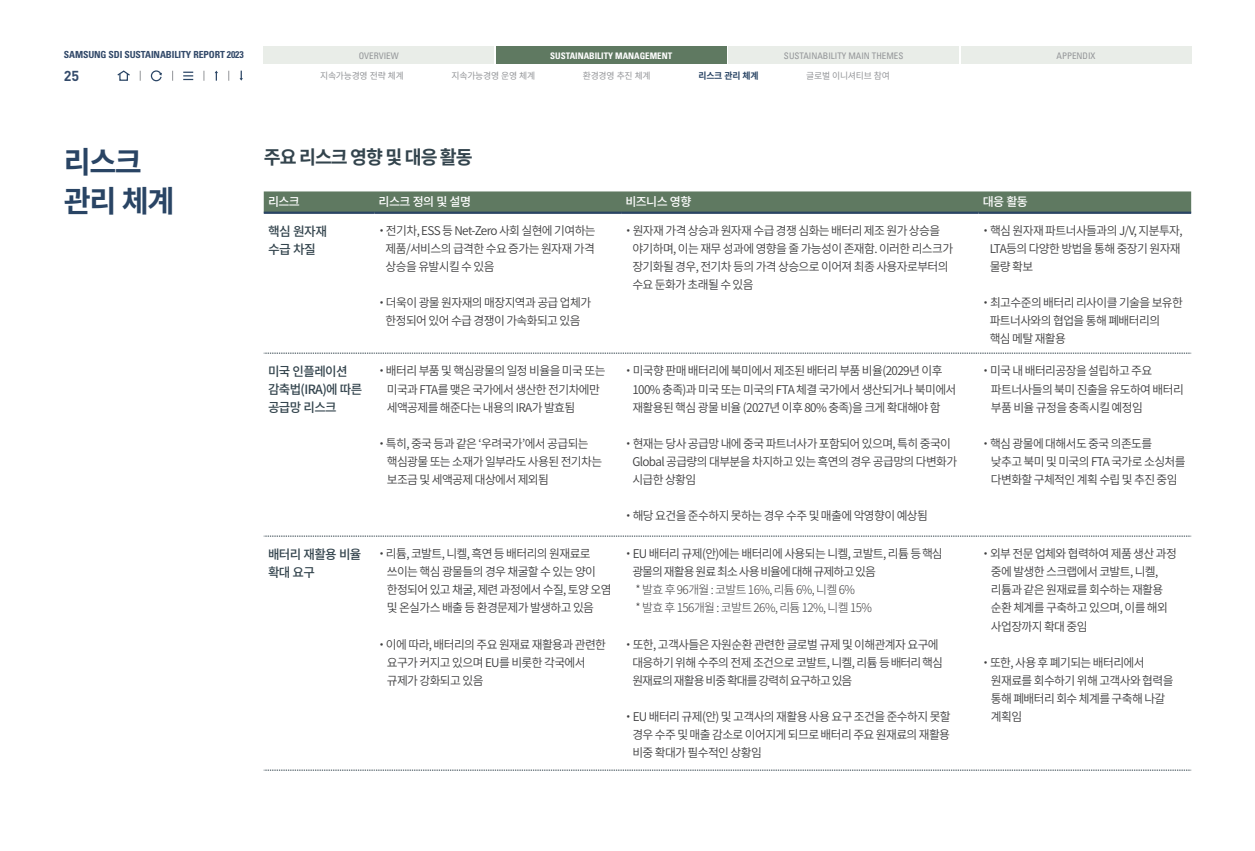
<style>
.page{position:relative;width:1255px;height:851px;background:#fff}
.page>*{position:absolute;margin:0;border:0;box-sizing:border-box;transform-origin:0 0}
.t1{font:700 30px "Noto Sans CJ Kkr";letter-spacing:-.05em;color:#294464}
.t2{font:700 18.75px "Noto Sans CJ Kkr";letter-spacing:-.05em;color:#33444d}
.t3{font:700 14.25px "DIN Pro";color:#334a6a}
.t4{font:500 12.75px/18px "Noto Sans CJ Kkr";letter-spacing:-.05em;color:#33444d}
.t5{font:600 12px "Noto Sans CJ Kkr";letter-spacing:-.05em;color:#3e3e3f}
.t6{font:300 12px "Noto Sans CJ Kkr";letter-spacing:-.05em;color:#3e3e3f}
.t7{font:600 12px "Noto Sans CJ Kkr";letter-spacing:-.075em;color:#3e3e3f}
.t8{font:500 12px "Noto Sans CJ Kkr";letter-spacing:-.05em;color:#fff}
.t9{font:700 condensed 9.75px "Univers LT Std";letter-spacing:-.01em;color:#334a6a}
.t10{font:condensed 9px "Univers LT Std";color:#939598}
.t11{font:9px "Noto Sans CJ Kkr";letter-spacing:-.025em;color:#939598}
.t12{font:700 condensed 9px "Univers LT Std";color:#fff}
.t13{font:700 9px "Noto Sans CJ Kkr";letter-spacing:-.025em;color:#294464}
</style>
<div class="page">
<div style="left:264px;top:47px;width:230px;height:17px;background:#e9ede8"></div>
<div style="left:961px;top:47px;width:230px;height:17px;background:#e9ede8"></div>
<div style="left:496px;top:47px;width:230px;height:17px;background:#5f7961"></div>
<div style="left:728px;top:47px;width:230px;height:17px;background:#e9ede8"></div>
<div style="left:119px;top:73px;width:9px;height:8px;border:1px solid #294464"></div>
<svg style="left:117px;top:70px;width:13px;height:7px"></svg>
<svg style="left:183px;top:72px;width:10px;height:8px"></svg>
<svg style="left:150px;top:70px;width:12px;height:12px"></svg>
<svg style="left:215px;top:71px;width:3px;height:10px"></svg>
<svg style="left:239px;top:71px;width:4px;height:10px"></svg>
<div style="left:264px;top:191px;width:927px;height:20px;background:#5f7961"></div>
<svg style="left:264px;top:353px;width:927px;height:1px"></svg>
<svg style="left:264px;top:535px;width:927px;height:1px"></svg>
<svg style="left:264px;top:769px;width:927px;height:1px"></svg>
<hr style="left:264px;top:211px;width:110px;height:3px;background:#294464">
<hr style="left:374px;top:211px;width:247px;height:3px;background:#294464">
<hr style="left:621px;top:211px;width:357px;height:3px;background:#294464">
<hr style="left:978px;top:211px;width:213px;height:3px;background:#294464">
<p class="t9" style="left:64px;top:49px;width:181px">SAMSUNG SDI SUSTAINABILITY REPORT 2023</p>
<p class="t3" style="left:64px;top:66px;width:17px">25</p>
<p class="t10" style="left:359px;top:50px;width:42px">OVERVIEW</p>
<p class="t12" style="left:550px;top:50px;width:123px">SUSTAINABILITY MANAGEMENT</p>
<p class="t10" style="left:784px;top:50px;width:121px">SUSTAINABILITY MAIN THEMES</p>
<p class="t10" style="left:1056px;top:50px;width:41px">APPENDIX</p>
<p class="t11" style="left:320px;top:70px;width:85px">지속가능경영 전략 체계</p>
<p class="t11" style="left:451px;top:70px;width:85px">지속가능경영 운영 체계</p>
<p class="t11" style="left:583px;top:70px;width:69px">환경경영 추진 체계</p>
<p class="t13" style="left:698px;top:70px;width:61px">리스크 관리 체계</p>
<p class="t11" style="left:806px;top:70px;width:85px">글로벌 이니셔티브 참여</p>
<p class="t1" style="left:64px;top:145px;width:80px">리스크</p>
<p class="t1" style="left:64px;top:184px;width:112px">관리 체계</p>
<p class="t2" style="left:264px;top:146px;width:211px">주요 리스크 영향 및 대응 활동</p>
<p class="t8" style="left:268px;top:195px;width:33px">리스크</p>
<p class="t8" style="left:378px;top:195px;width:94px">리스크 정의 및 설명</p>
<p class="t8" style="left:625px;top:195px;width:67px">비즈니스 영향</p>
<p class="t8" style="left:982px;top:195px;width:47px">대응 활동</p>
<p class="t4" style="left:268px;top:222px;width:61px">핵심 원자재</p>
<p class="t4" style="left:268px;top:240px;width:49px">수급 차질</p>
<p class="t5" style="left:622px;top:224px;width:319px">・ 원자재 가격 상승과 원자재 수급 경쟁 심화는 배터리 제조 원가 상승을</p>
<p class="t5" style="left:632px;top:242px;width:322px">야기하며, 이는 재무 성과에 영향을 줄 가능성이 존재함. 이러한 리스크가</p>
<p class="t5" style="left:632px;top:260px;width:318px">장기화될 경우, 전기차 등의 가격 상승으로 이어져 최종 사용자로부터의</p>
<p class="t5" style="left:632px;top:278px;width:123px">수요 둔화가 초래될 수 있음</p>
<p class="t5" style="left:375px;top:224px;width:221px">・ 전기차, ESS 등 Net-Zero 사회 실현에 기여하는</p>
<p class="t5" style="left:385px;top:242px;width:211px">제품/서비스의 급격한 수요 증가는 원자재 가격</p>
<p class="t5" style="left:385px;top:260px;width:111px">상승을 유발시킬 수 있음</p>
<p class="t5" style="left:375px;top:296px;width:217px">・ 더욱이 광물 원자재의 매장지역과 공급 업체가</p>
<p class="t5" style="left:385px;top:314px;width:196px">한정되어 있어 수급 경쟁이 가속화되고 있음</p>
<p class="t5" style="left:979px;top:224px;width:204px">・ 핵심 원자재 파트너사들과의 J/V, 지분투자,</p>
<p class="t5" style="left:989px;top:242px;width:192px">LTA등의 다양한 방법을 통해 중장기 원자재</p>
<p class="t5" style="left:989px;top:260px;width:45px">물량 확보</p>
<p class="t5" style="left:979px;top:296px;width:205px">・ 최고수준의 배터리 리사이클 기술을 보유한</p>
<p class="t5" style="left:989px;top:314px;width:172px">파트너사와의 협업을 통해 폐배터리의</p>
<p class="t5" style="left:989px;top:332px;width:78px">핵심 메탈 재활용</p>
<p class="t4" style="left:268px;top:362px;width:81px">미국 인플레이션</p>
<p class="t4" style="left:268px;top:380px;width:96px">감축법(IRA)에 따른</p>
<p class="t4" style="left:268px;top:398px;width:70px">공급망 리스크</p>
<p class="t5" style="left:375px;top:364px;width:231px">・ 배터리 부품 및 핵심광물의 일정 비율을 미국 또는</p>
<p class="t5" style="left:387px;top:382px;width:215px">미국과 FTA를 맺은 국가에서 생산한 전기차에만</p>
<p class="t5" style="left:387px;top:400px;width:190px">세액공제를 해준다는 내용의 IRA가 발효됨</p>
<p class="t5" style="left:375px;top:436px;width:214px">・ 특히, 중국 등과 같은 ‘우려국가’에서 공급되는</p>
<p class="t5" style="left:387px;top:454px;width:217px">핵심광물 또는 소재가 일부라도 사용된 전기차는</p>
<p class="t5" style="left:387px;top:472px;width:164px">보조금 및 세액공제 대상에서 제외됨</p>
<p class="t5" style="left:622px;top:364px;width:321px">・ 미국향 판매 배터리에 북미에서 제조된 배터리 부품 비율(2029년 이후</p>
<p class="t5" style="left:632px;top:382px;width:325px">100% 충족)과 미국 또는 미국의 FTA 체결 국가에서 생산되거나 북미에서</p>
<p class="t5" style="left:632px;top:400px;width:310px">재활용된 핵심 광물 비율 (2027년 이후 80% 충족)을 크게 확대해야 함</p>
<p class="t5" style="left:622px;top:436px;width:330px">・ 현재는 당사 공급망 내에 중국 파트너사가 포함되어 있으며, 특히 중국이</p>
<p class="t5" style="left:632px;top:454px;width:326px">Global 공급량의 대부분을 차지하고 있는 흑연의 경우 공급망의 다변화가</p>
<p class="t5" style="left:632px;top:472px;width:66px">시급한 상황임</p>
<p class="t5" style="left:622px;top:508px;width:307px">・ 해당 요건을 준수하지 못하는 경우 수주 및 매출에 악영향이 예상됨</p>
<p class="t5" style="left:979px;top:364px;width:174px">・ 미국 내 배터리공장을 설립하고 주요</p>
<p class="t5" style="left:990px;top:382px;width:194px">파트너사들의 북미 진출을 유도하여 배터리</p>
<p class="t5" style="left:990px;top:400px;width:153px">부품 비율 규정을 충족시킬 예정임</p>
<p class="t5" style="left:979px;top:436px;width:174px">・ 핵심 광물에 대해서도 중국 의존도를</p>
<p class="t5" style="left:990px;top:454px;width:196px">낮추고 북미 및 미국의 FTA 국가로 소싱처를</p>
<p class="t5" style="left:990px;top:472px;width:188px">다변화할 구체적인 계획 수립 및 추진 중임</p>
<p class="t4" style="left:268px;top:545px;width:95px">배터리 재활용 비율 확대 요구</p>
<p class="t5" style="left:375px;top:547px;width:216px">・ 리튬, 코발트, 니켈, 흑연 등 배터리의 원재료로</p>
<p class="t5" style="left:387px;top:565px;width:211px">쓰이는 핵심 광물들의 경우 채굴할 수 있는 양이</p>
<p class="t5" style="left:387px;top:583px;width:226px">한정되어 있고 채굴, 제련 과정에서 수질, 토양 오염</p>
<p class="t5" style="left:387px;top:601px;width:209px">및 온실가스 배출 등 환경문제가 발생하고 있음</p>
<p class="t5" style="left:375px;top:637px;width:232px">・ 이에 따라, 배터리의 주요 원재료 재활용과 관련한</p>
<p class="t5" style="left:387px;top:655px;width:200px">요구가 커지고 있으며 EU를 비롯한 각국에서</p>
<p class="t5" style="left:387px;top:673px;width:98px">규제가 강화되고 있음</p>
<p class="t5" style="left:622px;top:547px;width:322px">・ EU 배터리 규제(안)에는 배터리에 사용되는 니켈, 코발트, 리튬 등 핵심</p>
<p class="t7" style="left:632px;top:565px;width:245px">광물의 재활용 원료 최소 사용 비율에 대해 규제하고 있음</p>
<p class="t6" style="left:635px;top:583px;width:221px">* 발효 후 96개월 : 코발트 16%, 리튬 6%, 니켈 6%</p>
<p class="t6" style="left:635px;top:601px;width:238px">* 발효 후 156개월 : 코발트 26%, 리튬 12%, 니켈 15%</p>
<p class="t5" style="left:622px;top:637px;width:318px">・ 또한, 고객사들은 자원순환 관련한 글로벌 규제 및 이해관계자 요구에</p>
<p class="t5" style="left:632px;top:655px;width:312px">대응하기 위해 수주의 전제 조건으로 코발트, 니켈, 리튬 등 배터리 핵심</p>
<p class="t7" style="left:632px;top:673px;width:222px">원재료의 재활용 비중 확대를 강력히 요구하고 있음</p>
<p class="t5" style="left:622px;top:709px;width:330px">・ EU 배터리 규제(안) 및 고객사의 재활용 사용 요구 조건을 준수하지 못할</p>
<p class="t5" style="left:632px;top:727px;width:319px">경우 수주 및 매출 감소로 이어지게 되므로 배터리 주요 원재료의 재활용</p>
<p class="t5" style="left:632px;top:745px;width:131px">비중 확대가 필수적인 상황임</p>
<p class="t5" style="left:979px;top:547px;width:198px">・ 외부 전문 업체와 협력하여 제품 생산 과정</p>
<p class="t5" style="left:990px;top:565px;width:169px">중에 발생한 스크랩에서 코발트, 니켈,</p>
<p class="t5" style="left:990px;top:583px;width:174px">리튬과 같은 원재료를 회수하는 재활용</p>
<p class="t5" style="left:990px;top:601px;width:179px">순환 체계를 구축하고 있으며, 이를 해외</p>
<p class="t5" style="left:990px;top:619px;width:98px">사업장까지 확대 중임</p>
<p class="t5" style="left:979px;top:655px;width:166px">・ 또한, 사용 후 폐기되는 배터리에서</p>
<p class="t5" style="left:990px;top:673px;width:184px">원재료를 회수하기 위해 고객사와 협력을</p>
<p class="t5" style="left:990px;top:691px;width:176px">통해 폐배터리 회수 체계를 구축해 나갈</p>
<p class="t5" style="left:990px;top:709px;width:33px">계획임</p>
</div>
